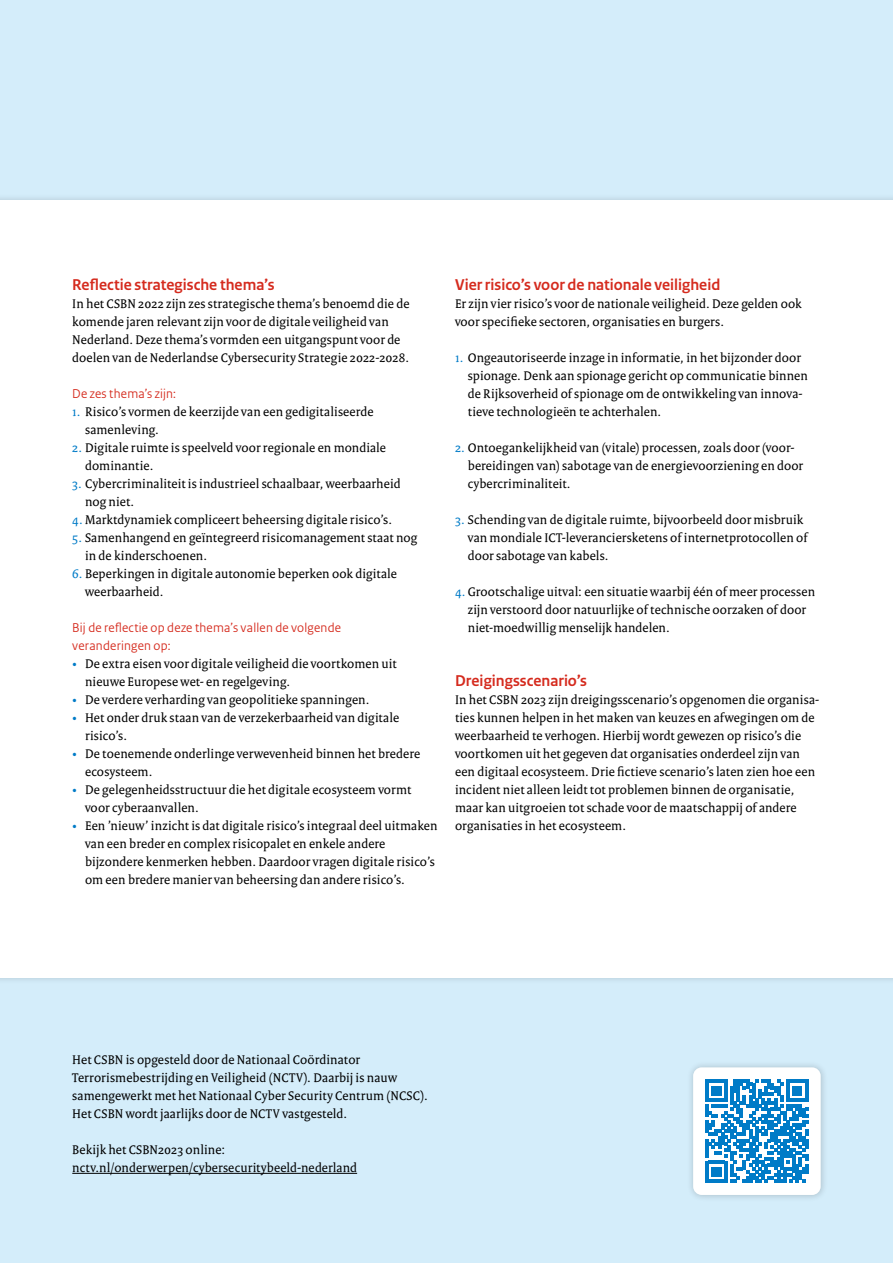
<style>
.page{position:relative;width:893px;height:1263px;background:#fff}
.page>*{position:absolute;margin:0;border:0;box-sizing:border-box;transform-origin:0 0}
.t1{font:700 16.5px "Rijksoverheid Sans Heading";letter-spacing:.005em;color:#d52b1e}
.t2{font:13.5px/18px "Rijksoverheid Serif";letter-spacing:.01em;color:#000}
.t3{font:13.5px/18px "Rijksoverheid Sans Heading";letter-spacing:.02em;color:#d52b1e}
.s1{color:#007bc7}
</style>
<div class="page">
<div style="left:0;top:977px;width:893px;height:286px;background:#d4edfa"></div>
<div style="left:0;top:0;width:893px;height:202px;background:#d4edfa"></div>
<hr style="left:72px;top:1173px;width:285px;height:1px;background:#000">
<div style="left:686px;top:1060px;width:142px;height:142px;background:#000;opacity:.2"></div>
<div style="left:693px;top:1067px;width:128px;height:128px;background:#fff;border-radius:9px"></div>
<svg style="left:706px;top:1080px;width:102px;height:102px"></svg>
<p class="t1" style="left:72px;top:275px;width:204px">Reflectie strategische thema’s</p>
<p class="t2" style="left:72px;top:294px;width:339px">In het CSBN 2022 zijn zes strategische thema’s benoemd die de komende jaren relevant zijn voor de digitale veiligheid van Nederland. Deze thema’s vormden een uitgangspunt voor de doelen van de Nederlandse Cybersecurity Strategie 2022-2028.</p>
<p class="t3" style="left:72px;top:385px;width:105px">De zes thema’s zijn:</p>
<p class="t2" style="left:85px;top:402px;width:290px;text-indent:-13px"><span class="s1">1.</span> Risico’s vormen de keerzijde van een gedigitaliseerde samenleving.</p>
<p class="t2" style="left:85px;top:438px;width:303px;text-indent:-13px"><span class="s1">2.</span> Digitale ruimte is speelveld voor regionale en mondiale dominantie.</p>
<p class="t2" style="left:85px;top:474px;width:317px;text-indent:-13px"><span class="s1">3.</span> Cybercriminaliteit is industrieel schaalbaar, weerbaarheid nog niet.</p>
<p class="t2" style="left:72px;top:510px;width:321px"><span class="s1">4.</span> Marktdynamiek compliceert beheersing digitale risico’s.</p>
<p class="t2" style="left:85px;top:528px;width:334px;text-indent:-13px"><span class="s1">5.</span> Samenhangend en geïntegreerd risicomanagement staat nog in de kinderschoenen.</p>
<p class="t2" style="left:85px;top:564px;width:314px;text-indent:-13px"><span class="s1">6.</span> Beperkingen in digitale autonomie beperken ook digitale weerbaarheid.</p>
<p class="t3" style="left:72px;top:619px;width:270px">Bij de reflectie op deze thema’s vallen de volgende veranderingen op:</p>
<p class="t2" style="left:85px;top:654px;width:313px;text-indent:-13px"><span class="s1">•</span> De extra eisen voor digitale veiligheid die voortkomen uit nieuwe Europese wet- en regelgeving.</p>
<p class="t2" style="left:72px;top:690px;width:299px"><span class="s1">•</span> De verdere verharding van geopolitieke spanningen.</p>
<p class="t2" style="left:85px;top:708px;width:316px;text-indent:-13px"><span class="s1">•</span> Het onder druk staan van de verzekerbaarheid van digitale risico’s.</p>
<p class="t2" style="left:85px;top:744px;width:337px;text-indent:-13px"><span class="s1">•</span> De toenemende onderlinge verwevenheid binnen het bredere ecosysteem.</p>
<p class="t2" style="left:85px;top:780px;width:328px;text-indent:-13px"><span class="s1">•</span> De gelegenheidsstructuur die het digitale ecosysteem vormt voor cyberaanvallen.</p>
<p class="t2" style="left:85px;top:816px;width:354px;text-indent:-13px"><span class="s1">•</span> Een ’nieuw’ inzicht is dat digitale risico’s integraal deel uitmaken van een breder en complex risicopalet en enkele andere bijzondere kenmerken hebben. Daardoor vragen digitale risico’s om een bredere manier van beheersing dan andere risico’s.</p>
<p class="t1" style="left:455px;top:275px;width:267px">Vier risico’s voor de nationale veiligheid</p>
<p class="t2" style="left:455px;top:294px;width:348px">Er zijn vier risico’s voor de nationale veiligheid. Deze gelden ook voor specifieke sectoren, organisaties en burgers.</p>
<p class="t2" style="left:468px;top:348px;width:342px;text-indent:-13px"><span class="s1">1.</span> Ongeautoriseerde inzage in informatie, in het bijzonder door spionage. Denk aan spionage gericht op communicatie binnen de Rijksoverheid of spionage om de ontwikkeling van innova&shy;tieve technologieën te achterhalen.</p>
<p class="t2" style="left:468px;top:438px;width:337px;text-indent:-13px"><span class="s1">2.</span> Ontoegankelijkheid van (vitale) processen, zoals door (voor&shy;bereidingen van) sabotage van de energievoorziening en door cybercriminaliteit.</p>
<p class="t2" style="left:468px;top:510px;width:341px;text-indent:-13px"><span class="s1">3.</span> Schending van de digitale ruimte, bijvoorbeeld door misbruik van mondiale ICT-leveranciersketens of internetprotocollen of door sabotage van kabels.</p>
<p class="t2" style="left:468px;top:582px;width:349px;text-indent:-13px"><span class="s1">4.</span> Grootschalige uitval: een situatie waarbij één of meer processen zijn verstoord door natuurlijke of technische oorzaken of door niet-moedwillig menselijk handelen.</p>
<p class="t1" style="left:455px;top:671px;width:134px">Dreigingsscenario’s</p>
<p class="t2" style="left:455px;top:690px;width:366px">In het CSBN 2023 zijn dreigingsscenario’s opgenomen die organisa&shy;ties kunnen helpen in het maken van keuzes en afwegingen om de weerbaarheid te verhogen. Hierbij wordt gewezen op risico’s die voortkomen uit het gegeven dat organisaties onderdeel zijn van een digitaal ecosysteem. Drie fictieve scenario’s laten zien hoe een incident niet alleen leidt tot problemen binnen de organisatie, maar kan uitgroeien tot schade voor de maatschappij of andere organisaties in het ecosysteem.</p>
<p class="t2" style="left:72px;top:1050px;width:357px">Het CSBN is opgesteld door de Nationaal Coördinator Terrorismebestrijding en Veiligheid (NCTV). Daarbij is nauw samengewerkt met het Nationaal Cyber Security Centrum (NCSC).<br>Het CSBN wordt jaarlijks door de NCTV vastgesteld.</p>
<p class="t2" style="left:72px;top:1140px;width:286px">Bekijk het CSBN2023 online: nctv.nl/onderwerpen/cybersecuritybeeld-nederland</p>
</div>
